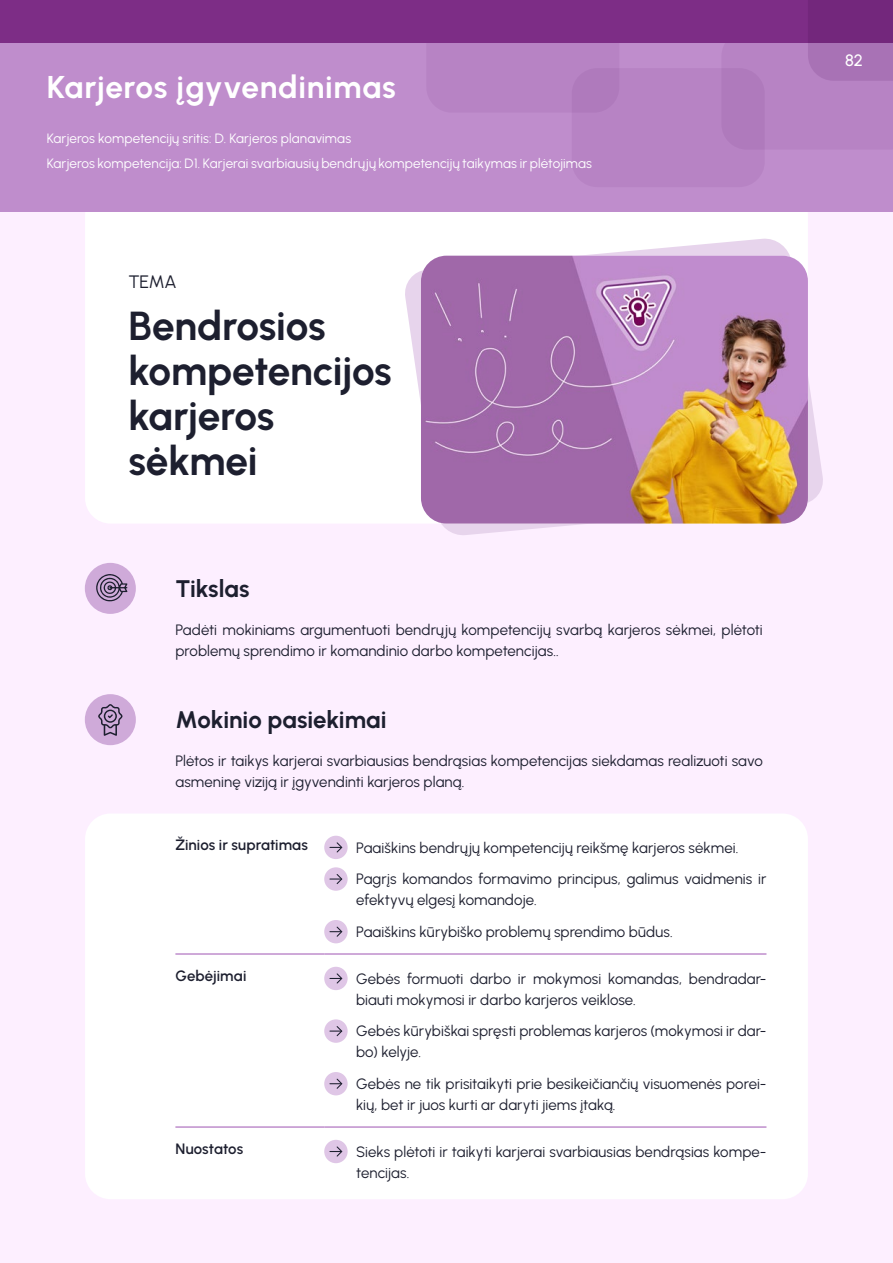
<style>
.page{position:relative;width:893px;height:1263px;background:#fff}
.page>*{position:absolute;margin:0;border:0;box-sizing:border-box;transform-origin:0 0}
.t1{font:700 40.5px/45px "Urbanist";letter-spacing:-.005em;color:#1d1f2f}
.t2{font:700 31.5px "Urbanist";letter-spacing:.02em;color:#fff}
.t3{font:700 24px "Urbanist";letter-spacing:-.005em;color:#1d1f2f}
.t4{font:18px "Urbanist";color:#1d1f2f}
.t5{font:500 16.5px "Urbanist";color:#fff}
.t6{font:15px/21px "Urbanist";letter-spacing:.005em;color:#1d1f2f}
.t7{font:600 15px "Urbanist";letter-spacing:.005em;color:#1d1f2f}
.t8{font:13.5px/25px "Urbanist";letter-spacing:.01em;color:#fff}
</style>
<div class="page">
<div style="left:0;top:14px;width:893px;height:1249px;background:#fdefff"></div>
<div style="left:85px;top:190px;width:723px;height:334px;background:#fff;border-radius:26px"></div>
<svg style="left:405px;top:238px;width:418px;height:297px"></svg>
<img style="left:421px;top:256px;width:387px;height:268px">
<div style="left:0;top:13px;width:893px;height:198px;background:#bf8dcc"></div>
<div style="left:572px;top:68px;width:193px;height:119px;background:#b783c4;border-radius:26px"></div>
<div style="left:0;top:0;width:893px;height:43px;background:#7d2d86"></div>
<svg style="left:745px;top:43px;width:148px;height:42px"></svg>
<div style="left:85px;top:813px;width:723px;height:386px;background:#fff;border-radius:26px"></div>
<hr style="left:175px;top:953px;width:149px;height:2px;background:#bf8dcc">
<hr style="left:324px;top:953px;width:442px;height:2px;background:#bf8dcc">
<hr style="left:175px;top:1126px;width:149px;height:2px;background:#bf8dcc">
<hr style="left:324px;top:1126px;width:442px;height:2px;background:#bf8dcc">
<div style="left:324px;top:836px;width:24px;height:23px;background:#dfc6e6;border-radius:50%"></div>
<svg style="left:330px;top:842px;width:13px;height:11px"></svg>
<div style="left:324px;top:867px;width:24px;height:24px;background:#dfc6e6;border-radius:50%"></div>
<svg style="left:330px;top:874px;width:13px;height:10px"></svg>
<div style="left:324px;top:920px;width:24px;height:23px;background:#dfc6e6;border-radius:50%"></div>
<svg style="left:330px;top:926px;width:13px;height:11px"></svg>
<div style="left:324px;top:967px;width:24px;height:23px;background:#dfc6e6;border-radius:50%"></div>
<svg style="left:330px;top:973px;width:13px;height:11px"></svg>
<div style="left:324px;top:1019px;width:24px;height:24px;background:#dfc6e6;border-radius:50%"></div>
<svg style="left:330px;top:1026px;width:13px;height:11px"></svg>
<div style="left:324px;top:1072px;width:24px;height:23px;background:#dfc6e6;border-radius:50%"></div>
<svg style="left:330px;top:1078px;width:13px;height:11px"></svg>
<div style="left:324px;top:1140px;width:24px;height:23px;background:#dfc6e6;border-radius:50%"></div>
<svg style="left:330px;top:1146px;width:13px;height:11px"></svg>
<div style="left:85px;top:563px;width:51px;height:51px;background:#cfaad9;border-radius:50%"></div>
<svg style="left:96px;top:574px;width:31px;height:28px"></svg>
<div style="left:85px;top:694px;width:51px;height:51px;background:#cfaad9;border-radius:50%"></div>
<svg style="left:98px;top:704px;width:24px;height:32px"></svg>
<h2 class="t2" style="left:47px;top:65px;width:351px">Karjeros įgyvendinimas</h2>
<p class="t8" style="left:47px;top:125px;width:547px">Karjeros kompetencijų sritis: D. Karjeros planavimas<br>Karjeros kompetencija: D1. Karjerai svarbiausių bendrųjų kompetencijų taikymas ir plėtojimas</p>
<p class="t4" style="left:128px;top:269px;width:50px">TEMA</p>
<h1 class="t1" style="left:128px;top:302px;width:265px">Bendrosios kompetencijos karjeros sėkmei</h1>
<h3 class="t3" style="left:175px;top:572px;width:76px">Tikslas</h3>
<p class="t6" style="left:175px;top:619px;width:589px">Padėti mokiniams argumentuoti bendrųjų kompetencijų svarbą karjeros sėkmei, plėtoti problemų sprendimo ir komandinio darbo kompetencijas..</p>
<h3 class="t3" style="left:175px;top:703px;width:213px">Mokinio pasiekimai</h3>
<p class="t6" style="left:175px;top:750px;width:589px">Plėtos ir taikys karjerai svarbiausias bendrąsias kompetencijas siekdamas realizuoti savo asmeninę viziją ir įgyvendinti karjeros planą.</p>
<p class="t7" style="left:175px;top:834px;width:134px">Žinios ir supratimas</p>
<p class="t6" style="left:356px;top:831px;width:412px;line-height:31.7px">Paaiškins bendrųjų kompetencijų reikšmę karjeros sėkmei.<br>Pagrįs komandos formavimo principus, galimus vaidmenis ir</p>
<p class="t6" style="left:356px;top:884px;width:318px;line-height:31.7px">efektyvų elgesį komandoje.<br>Paaiškins kūrybiško problemų sprendimo būdus.</p>
<p class="t7" style="left:175px;top:965px;width:72px">Gebėjimai</p>
<p class="t6" style="left:356px;top:967px;width:412px">Gebės formuoti darbo ir mokymosi komandas, bendradar&shy;biauti mokymosi ir darbo karjeros veiklose.</p>
<p class="t6" style="left:356px;top:1020px;width:412px">Gebės kūrybiškai spręsti problemas karjeros (mokymosi ir dar&shy;bo) kelyje.</p>
<p class="t6" style="left:356px;top:1073px;width:412px">Gebės ne tik prisitaikyti prie besikeičiančių visuomenės porei&shy;kių, bet ir juos kurti ar daryti jiems įtaką.</p>
<p class="t7" style="left:175px;top:1139px;width:69px">Nuostatos</p>
<p class="t6" style="left:356px;top:1141px;width:412px">Sieks plėtoti ir taikyti karjerai svarbiausias bendrąsias kompe&shy;tencijas.</p>
<p class="t5" style="left:845px;top:49px;width:19px">82</p>
</div>
